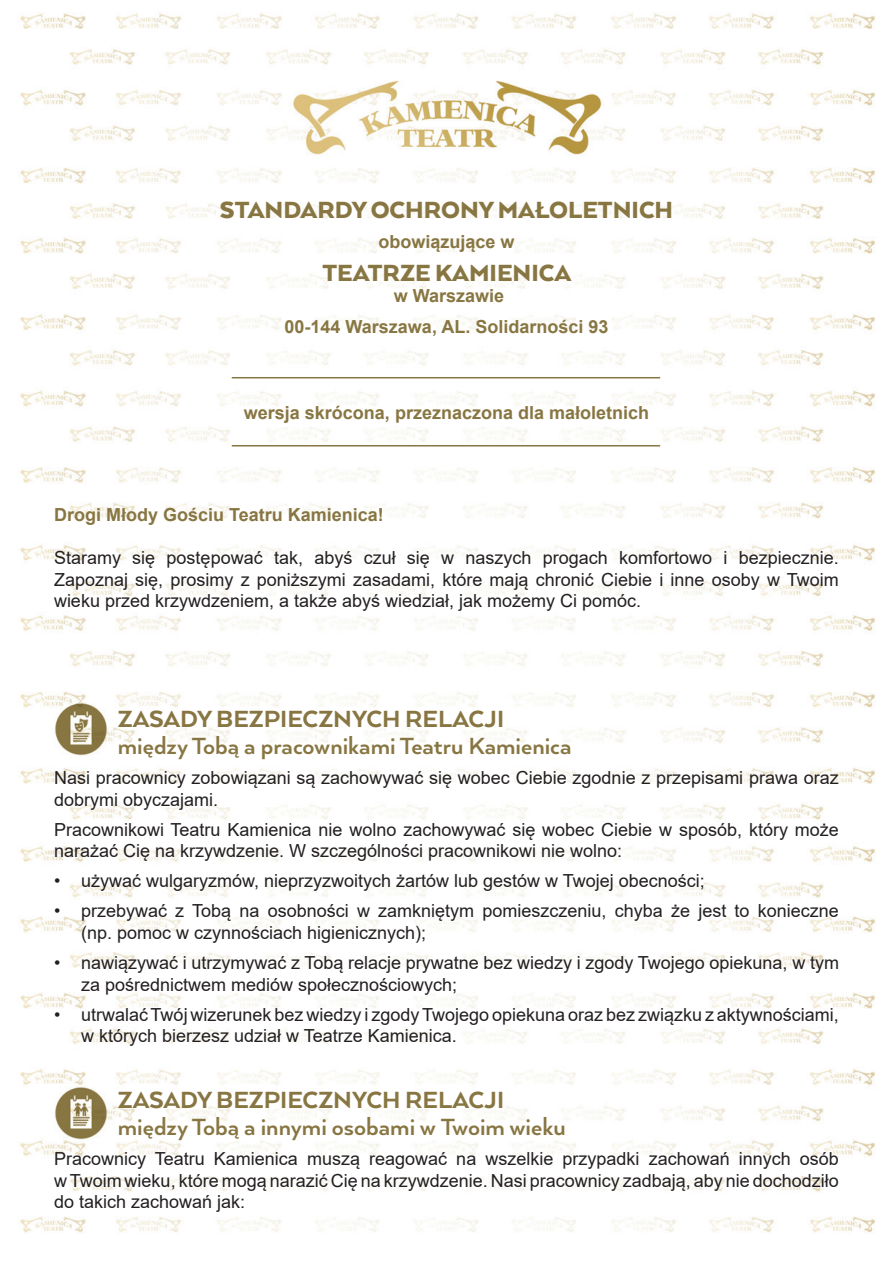
<style>
.page{position:relative;width:893px;height:1263px;background:#fff}
.page>*{position:absolute;margin:0;border:0;box-sizing:border-box;transform-origin:0 0}
.Normalny{font:700 27px/27px "Arquitecta";color:#887642}
.Normalny-2{font:900 27px "Arquitecta";color:#887642}
.Normalny-3{font:800 27px "Arquitecta";color:#887642}
.Domyślnie{font:18px/21.6px "Arial";color:#231f20}
.Normalny-4{font:700 18px "Arial";color:#887642}
.Domyślnie-2{font:700 18px "Arial";color:#887642}
.s1{font-weight:800}
</style>
<div class="page">
<img style="left:20px;top:13px;width:855px;height:1220px">
<img style="left:54px;top:703px;width:53px;height:53px">
<img style="left:54px;top:1086px;width:53px;height:54px">
<hr style="left:232px;top:377px;width:428px;height:1px;background:#887642">
<hr style="left:232px;top:445px;width:428px;height:1px;background:#887642">
<p class="Normalny-2" style="left:220px;top:193px;width:455px">STANDARDY OCHRONY MAŁOLETNICH</p>
<p class="Normalny-4" style="left:378px;top:229px;width:138px">obowiązujące w</p>
<p class="Normalny-2" style="left:322px;top:256px;width:250px">TEATRZE KAMIENICA</p>
<p class="Normalny-4" style="left:394px;top:283px;width:112px">w Warszawie</p>
<p class="Normalny-4" style="left:285px;top:313px;width:325px">00-144 Warszawa, AL. Solidarności 93</p>
<p class="Normalny-4" style="left:244px;top:400px;width:407px">wersja skrócona, przeznaczona dla małoletnich</p>
<p class="Domyślnie-2" style="left:54px;top:502px;width:331px">Drogi Młody Gościu Teatru Kamienica!</p>
<p class="Domyślnie" style="left:54px;top:547px;width:786px">Staramy się postępować tak, abyś czuł się w naszych progach komfortowo i bezpiecznie.</p>
<p class="Domyślnie" style="left:54px;top:568px;width:786px">Zapoznaj się, prosimy z poniższymi zasadami, które mają chronić Ciebie i inne osoby w Twoim wieku przed krzywdzeniem, a także abyś wiedział, jak możemy Ci pomóc.</p>
<p class="Normalny" style="left:118px;top:704px;width:455px"><span class="s1">ZASADY BEZPIECZNYCH RELACJI </span>między Tobą a pracownikami Teatru Kamienica</p>
<p class="Domyślnie" style="left:54px;top:767px;width:786px">Nasi pracownicy zobowiązani są zachowywać się wobec Ciebie zgodnie z przepisami prawa oraz dobrymi obyczajami.</p>
<p class="Domyślnie" style="left:54px;top:818px;width:786px">Pracownikowi Teatru Kamienica nie wolno zachowywać się wobec Ciebie w sposób, który może narażać Cię na krzywdzenie. W szczególności pracownikowi nie wolno:</p>
<p class="Domyślnie" style="left:54px;top:870px;width:652px">• używać wulgaryzmów, nieprzyzwoitych żartów lub gestów w Twojej obecności;</p>
<p class="Domyślnie" style="left:81px;top:900px;width:759px;text-indent:-27px">• przebywać z Tobą na osobności w zamkniętym pomieszczeniu, chyba że jest to konieczne (np. pomoc w czynnościach higienicznych);</p>
<p class="Domyślnie" style="left:81px;top:952px;width:759px;text-indent:-27px">• nawiązywać i utrzymywać z Tobą relacje prywatne bez wiedzy i zgody Twojego opiekuna, w tym za pośrednictwem mediów społecznościowych;</p>
<p class="Domyślnie" style="left:81px;top:1004px;width:759px;text-indent:-27px">• utrwalać Twój wizerunek bez wiedzy i zgody Twojego opiekuna oraz bez związku z aktywnościami, w których bierzesz udział w Teatrze Kamienica.</p>
<p class="Normalny-3" style="left:118px;top:1083px;width:388px">ZASADY BEZPIECZNYCH RELACJI</p>
<p class="Normalny" style="left:118px;top:1112px;width:449px">między Tobą a innymi osobami w Twoim wieku</p>
<p class="Domyślnie" style="left:54px;top:1148px;width:786px;text-align:justify">Pracownicy Teatru Kamienica muszą reagować na wszelkie przypadki zachowań innych osób w Twoim wieku, które mogą narazić Cię na krzywdzenie. Nasi pracownicy zadbają, aby nie dochodziło do takich zachowań jak:</p>
</div>
